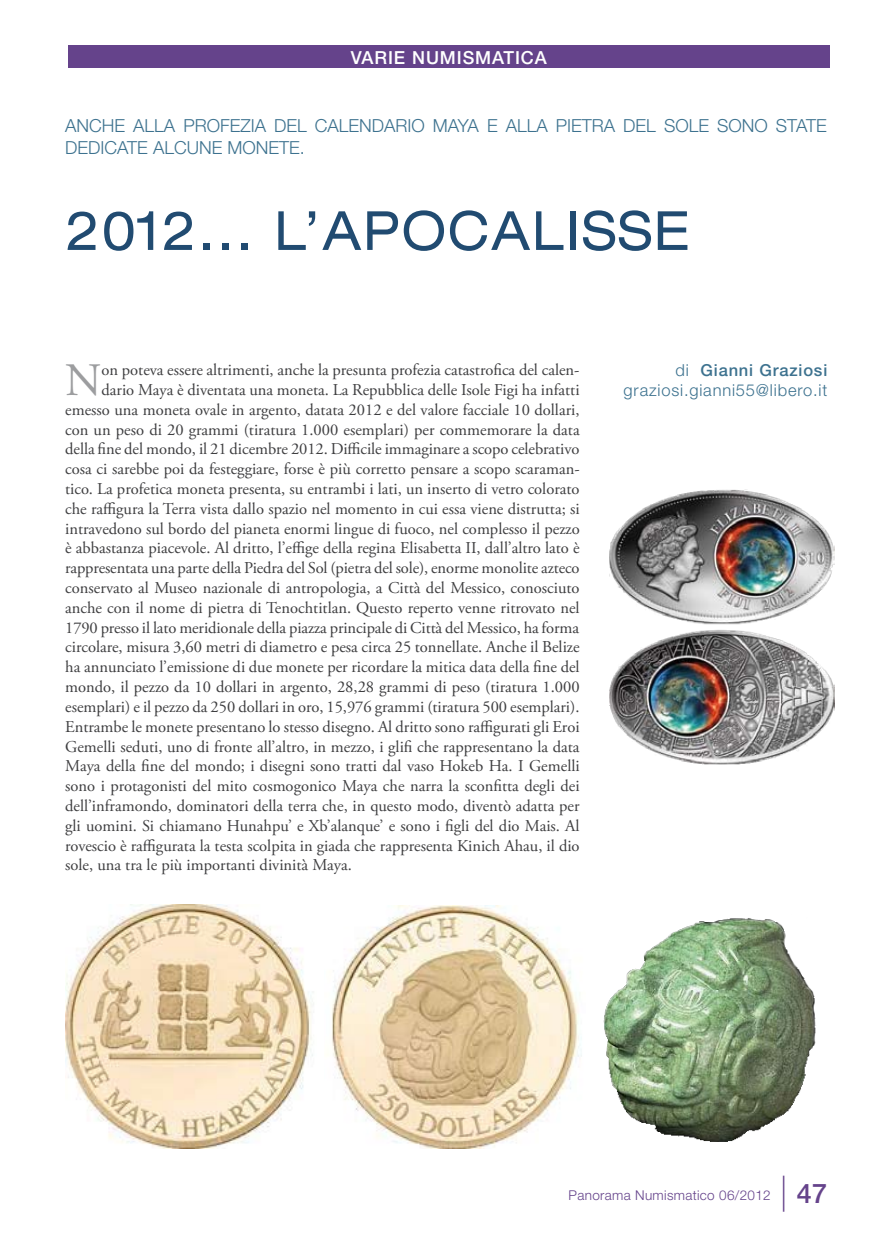
<style>
.page{position:relative;width:893px;height:1234px;background:#fff}
.page>*{position:absolute;margin:0;border:0;box-sizing:border-box;transform-origin:0 0}
.t1{font:expanded 54px "Helvetica Neue";letter-spacing:.04em;color:#214b71;scale:.94 1}
.t2{font:46.35px "Adobe Garamond Pro";color:#9c9d9f}
.t3{font:100 36px "Helvetica Neue";color:#65438b}
.t4{font:500 27px "Helvetica Neue";color:#65438b}
.t5{font:300 18px/21.6px "Helvetica Neue";color:#3d728f}
.t6{font:500 18px "Helvetica Neue";letter-spacing:.05em;color:#fff}
.t7{font:16.5px "Adobe Garamond Pro";color:#3e3e40}
.t8{font:300 16.5px "Helvetica Neue";letter-spacing:.05em;color:#3d728f}
.t9{font:500 16.5px "Helvetica Neue";letter-spacing:.05em;color:#3d728f}
.t10{font:300 13.5px "Helvetica Neue";letter-spacing:.025em;color:#65438b}
.s1{font-weight:300}
</style>
<div class="page">
<img style="left:65px;top:904px;width:249px;height:243px">
<img style="left:603px;top:918px;width:213px;height:224px">
<img style="left:332px;top:905px;width:250px;height:243px">
<img style="left:610px;top:489px;width:225px;height:276px">
<div style="left:68px;top:46px;width:761px;height:22px;background:#65438b"></div>
<p class="t6" style="left:351px;top:47px;width:198px">VARIE NUMISMATICA</p>
<p class="t5" style="left:65px;top:114px;width:763px">ANCHE ALLA PROFEZIA DEL CALENDARIO MAYA E ALLA PIETRA DEL SOLE SONO STATE<br>DEDICATE ALCUNE MONETE.</p>
<h1 class="t1" style="left:66px;top:198px;width:665px">2012... L’APOCALISSE</h1>
<p class="t7" style="left:101px;top:360px;width:480px">on poteva essere altrimenti, anche la presunta profezia catastrofica del calen-</p>
<p class="t7" style="left:101px;top:379px;width:480px">dario Maya è diventata una moneta. La Repubblica delle Isole Figi ha infatti</p>
<p class="t7" style="left:65px;top:399px;width:516px">emesso una moneta ovale in argento, datata 2012 e del valore facciale 10 dollari,</p>
<p class="t7" style="left:65px;top:419px;width:516px">con un peso di 20 grammi (tiratura 1.000 esemplari) per commemorare la data</p>
<p class="t7" style="left:65px;top:439px;width:516px">della fine del mondo, il 21 dicembre 2012. Difficile immaginare a scopo celebrativo</p>
<p class="t7" style="left:65px;top:459px;width:516px">cosa ci sarebbe poi da festeggiare, forse è più corretto pensare a scopo scaraman-</p>
<p class="t7" style="left:65px;top:478px;width:516px">tico. La profetica moneta presenta, su entrambi i lati, un inserto di vetro colorato</p>
<p class="t7" style="left:65px;top:498px;width:516px">che raffigura la Terra vista dallo spazio nel momento in cui essa viene distrutta; si</p>
<p class="t7" style="left:65px;top:518px;width:516px">intravedono sul bordo del pianeta enormi lingue di fuoco, nel complesso il pezzo</p>
<p class="t7" style="left:65px;top:538px;width:516px">è abbastanza piacevole. Al dritto, l’effige della regina Elisabetta II, dall’altro lato è</p>
<p class="t7" style="left:65px;top:558px;width:516px">rappresentata una parte della Piedra del Sol (pietra del sole), enorme monolite azteco</p>
<p class="t7" style="left:65px;top:577px;width:516px">conservato al Museo nazionale di antropologia, a Città del Messico, conosciuto</p>
<p class="t7" style="left:65px;top:597px;width:516px">anche con il nome di pietra di Tenochtitlan. Questo reperto venne ritrovato nel</p>
<p class="t7" style="left:65px;top:617px;width:515px">1790 presso il lato meridionale della piazza principale di Città del Messico, ha forma</p>
<p class="t7" style="left:65px;top:637px;width:516px">circolare, misura 3,60 metri di diametro e pesa circa 25 tonnellate. Anche il Belize</p>
<p class="t7" style="left:65px;top:657px;width:516px">ha annunciato l’emissione di due monete per ricordare la mitica data della fine del</p>
<p class="t7" style="left:65px;top:676px;width:516px">mondo, il pezzo da 10 dollari in argento, 28,28 grammi di peso (tiratura 1.000</p>
<p class="t7" style="left:65px;top:696px;width:516px">esemplari) e il pezzo da 250 dollari in oro, 15,976 grammi (tiratura 500 esemplari).</p>
<p class="t7" style="left:65px;top:716px;width:516px">Entrambe le monete presentano lo stesso disegno. Al dritto sono raffigurati gli Eroi</p>
<p class="t7" style="left:65px;top:736px;width:516px">Gemelli seduti, uno di fronte all’altro, in mezzo, i glifi che rappresentano la data</p>
<p class="t7" style="left:65px;top:756px;width:516px">Maya della fine del mondo; i disegni sono tratti dal vaso Hokeb Ha. I Gemelli</p>
<p class="t7" style="left:65px;top:775px;width:516px">sono i protagonisti del mito cosmogonico Maya che narra la sconfitta degli dei</p>
<p class="t7" style="left:65px;top:795px;width:516px">dell’inframondo, dominatori della terra che, in questo modo, diventò adatta per</p>
<p class="t7" style="left:65px;top:815px;width:516px">gli uomini. Si chiamano Hunahpu’ e Xb’alanque’ e sono i figli del dio Mais. Al</p>
<p class="t7" style="left:65px;top:835px;width:516px">rovescio è raffigurata la testa scolpita in giada che rappresenta Kinich Ahau, il dio</p>
<p class="t7" style="left:65px;top:855px;width:288px">sole, una tra le più importanti divinità Maya.</p>
<h2 class="t2" style="left:65px;top:352px;width:38px">N</h2>
<p class="t9" style="left:676px;top:360px;width:153px"><span class="s1">di</span> Gianni Graziosi</p>
<p class="t8" style="left:624px;top:380px;width:205px">graziosi.gianni55@libero.it</p>
<p class="t10" style="left:569px;top:1186px;width:204px">Panorama Numismatico 06/2012</p>
<h3 class="t3" style="left:780px;top:1170px;width:9px">|</h3>
<h3 class="t4" style="left:797px;top:1176px;width:32px">47</h3>
</div>
